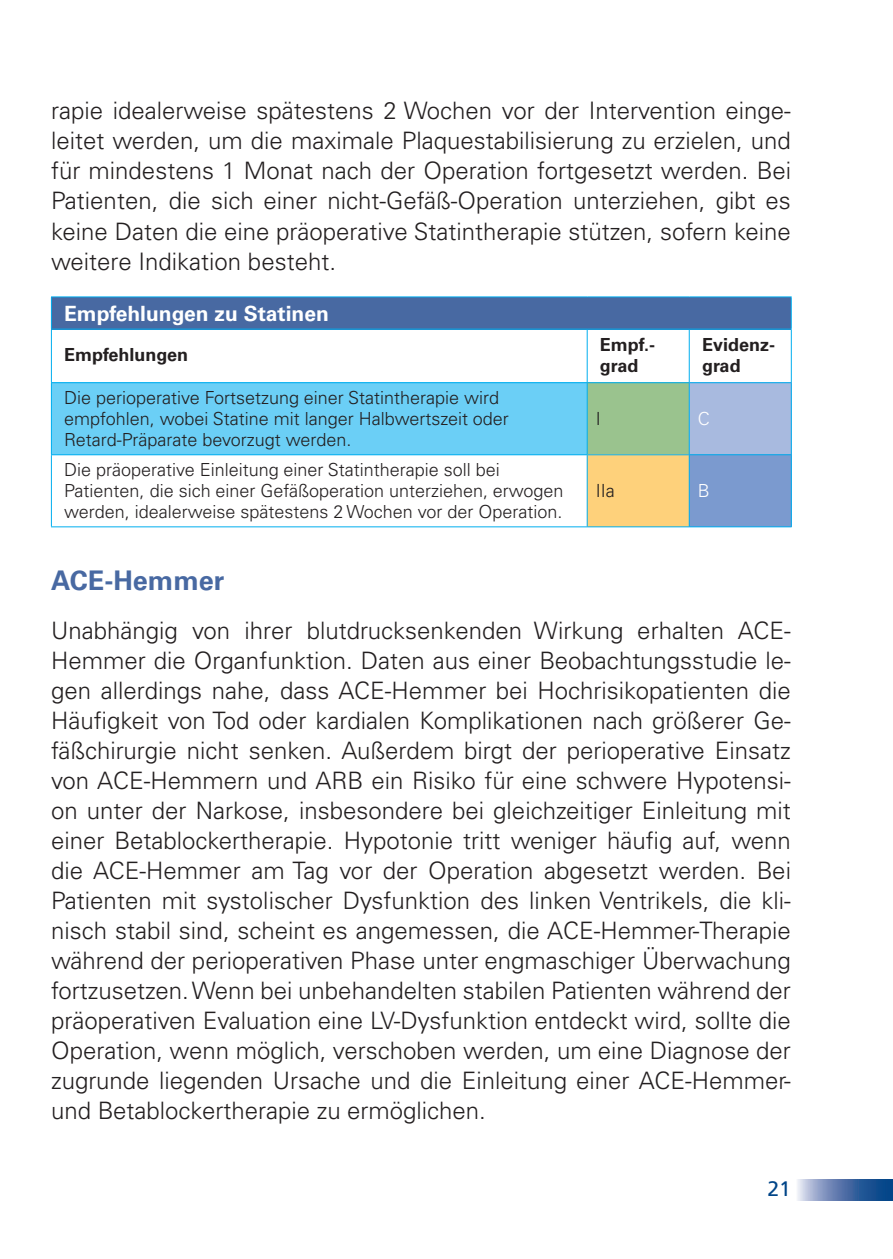
<style>
.page{position:relative;width:893px;height:1259px;background:#fff}
.page>*{position:absolute;margin:0;border:0;box-sizing:border-box;transform-origin:0 0}
.t1{font:700 27px "Univers LT Pro 65";color:#4869a2}
.t2{font:300 24px/30px "Univers LT Pro 45";color:#231f20;text-align:justify}
.t3{font:700 21px "Univers LT Pro 65";color:#fff}
.t4{font:21px "Frutiger LT Pro";color:#014588}
.t5{font:300 18px/21px "Univers LT Pro 45";color:#231f20}
.t6{font:700 18px/21px "Univers LT Pro 65";color:#231f20}
.t7{font:300 18px "Univers LT Pro 45";color:#fff}
</style>
<div class="page">
<svg style="left:797px;top:1179px;width:96px;height:21px"></svg>
<div style="left:51px;top:297px;width:740px;height:32px;background:#4869a2"></div>
<div style="left:51px;top:383px;width:536px;height:72px;background:#6bcff6"></div>
<div style="left:587px;top:383px;width:102px;height:72px;background:#9ac38e"></div>
<div style="left:689px;top:383px;width:102px;height:72px;background:#a8badf"></div>
<div style="left:587px;top:455px;width:102px;height:72px;background:#fed17b"></div>
<div style="left:689px;top:455px;width:102px;height:72px;background:#7b9acf"></div>
<hr style="left:587px;top:329px;width:1px;height:53px;background:#00aeef">
<hr style="left:689px;top:329px;width:1px;height:53px;background:#00aeef">
<hr style="left:587px;top:382px;width:102px;height:1px;background:#00aeef">
<hr style="left:51px;top:329px;width:536px;height:1px;background:#00aeef">
<hr style="left:587px;top:329px;width:102px;height:1px;background:#00aeef">
<hr style="left:689px;top:329px;width:103px;height:1px;background:#00aeef">
<hr style="left:689px;top:383px;width:1px;height:71px;background:#00aeef">
<hr style="left:689px;top:382px;width:103px;height:1px;background:#00aeef">
<hr style="left:587px;top:454px;width:102px;height:1px;background:#00aeef">
<hr style="left:51px;top:382px;width:536px;height:1px;background:#00aeef">
<hr style="left:587px;top:383px;width:1px;height:71px;background:#00aeef">
<hr style="left:51px;top:454px;width:536px;height:1px;background:#00aeef">
<hr style="left:587px;top:455px;width:1px;height:71px;background:#00aeef">
<hr style="left:51px;top:296px;width:536px;height:1px;background:#00aeef">
<hr style="left:51px;top:297px;width:1px;height:32px;background:#00aeef">
<hr style="left:587px;top:296px;width:102px;height:1px;background:#00aeef">
<hr style="left:689px;top:296px;width:103px;height:1px;background:#00aeef">
<hr style="left:791px;top:297px;width:1px;height:32px;background:#00aeef">
<hr style="left:51px;top:329px;width:1px;height:53px;background:#00aeef">
<hr style="left:791px;top:329px;width:1px;height:53px;background:#00aeef">
<hr style="left:51px;top:383px;width:1px;height:71px;background:#00aeef">
<hr style="left:791px;top:383px;width:1px;height:71px;background:#00aeef">
<hr style="left:51px;top:455px;width:1px;height:71px;background:#00aeef">
<hr style="left:51px;top:526px;width:536px;height:1px;background:#00aeef">
<hr style="left:587px;top:526px;width:102px;height:1px;background:#00aeef">
<hr style="left:689px;top:454px;width:103px;height:1px;background:#00aeef">
<hr style="left:689px;top:455px;width:1px;height:71px;background:#00aeef">
<hr style="left:791px;top:455px;width:1px;height:71px;background:#00aeef">
<hr style="left:689px;top:526px;width:103px;height:1px;background:#00aeef">
<p class="t2" style="left:51px;top:96px;width:741px">rapie idealerweise spätestens 2 Wochen vor der Intervention einge&shy;leitet werden, um die maximale Plaquestabilisierung zu erzielen, und für mindestens 1 Monat nach der Operation fortgesetzt werden. Bei Patienten, die sich einer nicht-Gefäß-Operation unterziehen, gibt es keine Daten die eine präoperative Statintherapie stützen, sofern keine weitere Indikation besteht.</p>
<p class="t3" style="left:64px;top:301px;width:266px">Empfehlungen zu Statinen</p>
<p class="t6" style="left:64px;top:344px;width:125px">Empfehlungen</p>
<p class="t6" style="left:600px;top:334px;width:57px">Empf.- grad</p>
<p class="t6" style="left:702px;top:334px;width:75px">Evidenz&shy;grad</p>
<p class="t5" style="left:64px;top:387px;width:446px">Die perioperative Fortsetzung einer Statintherapie wird empfohlen, wobei Statine mit langer Halbwertszeit oder<br>Retard-Präparate bevorzugt werden.</p>
<p class="t5" style="left:596px;top:408px;width:7px">I</p>
<p class="t7" style="left:698px;top:408px;width:14px">C</p>
<p class="t5" style="left:64px;top:459px;width:501px">Die präoperative Einleitung einer Statintherapie soll bei<br>Patienten, die sich einer Gefäßoperation unterziehen, erwogen werden, idealerweise spätestens 2 Wochen vor der Operation.</p>
<p class="t5" style="left:596px;top:480px;width:21px">IIa</p>
<p class="t7" style="left:698px;top:480px;width:14px">B</p>
<p class="t1" style="left:51px;top:564px;width:175px">ACE-Hemmer</p>
<p class="t2" style="left:51px;top:615px;width:741px">Unabhängig von ihrer blutdrucksenkenden Wirkung erhalten ACE-Hemmer die Organfunktion. Daten aus einer Beobachtungsstudie le&shy;gen allerdings nahe, dass ACE-Hemmer bei Hochrisikopatienten die Häufigkeit von Tod oder kardialen Komplikationen nach größerer Ge&shy;fäßchirurgie nicht senken. Außerdem birgt der perioperative Einsatz von ACE-Hemmern und ARB ein Risiko für eine schwere Hypotensi&shy;on unter der Narkose, insbesondere bei gleichzeitiger Einleitung mit einer Betablockertherapie. Hypotonie tritt weniger häufig auf, wenn die ACE-Hemmer am Tag vor der Operation abgesetzt werden. Bei Patienten mit systolischer Dysfunktion des linken Ventrikels, die kli&shy;nisch stabil sind, scheint es angemessen, die ACE-Hemmer-Therapie während der perioperativen Phase unter engmaschiger Überwachung fortzusetzen. Wenn bei unbehandelten stabilen Patienten während der präoperativen Evaluation eine LV-Dysfunktion entdeckt wird, sollte die Operation, wenn möglich, verschoben werden, um eine Diagnose der zugrunde liegenden Ursache und die Einleitung einer ACE-Hemmer&shy;und Betablockertherapie zu ermöglichen.</p>
<p class="t4" style="left:768px;top:1176px;width:25px">21</p>
</div>
